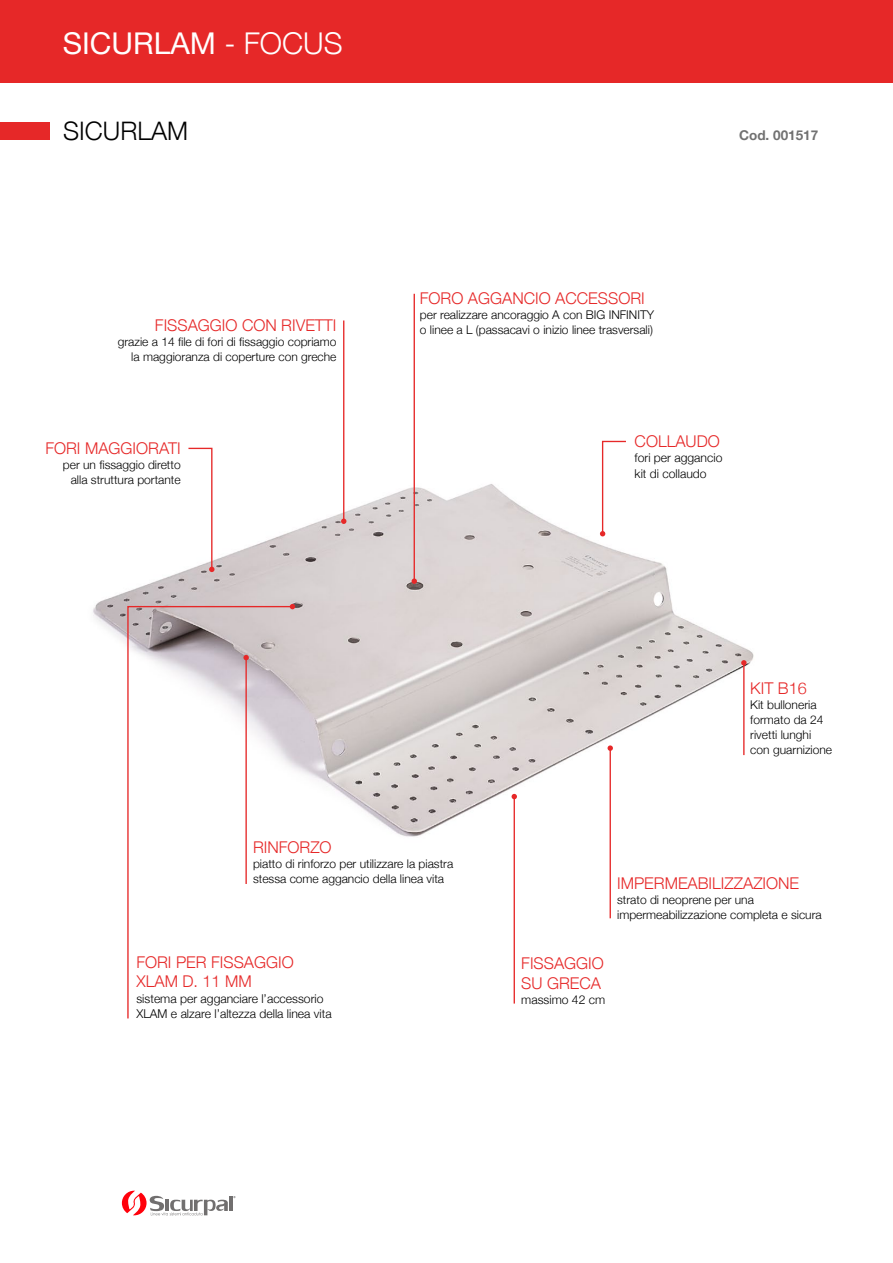
<style>
.page{position:relative;width:893px;height:1263px;background:#fff}
.page>*{position:absolute;margin:0;border:0;box-sizing:border-box;transform-origin:0 0}
.t1{font:30px "Helvetica Neue";color:#fff}
.t2{font:300 25.5px "Helvetica Neue";color:#000}
.t3{font:300 16.2px/19.5px "Helvetica Neue";color:#e62828}
.t4{font:700 13.5px "Helvetica Neue";color:#717171}
.t5{font:300 12.15px/15.6px "Helvetica Neue";color:#000}
.t6{font:300 12px/15px "Helvetica Neue";color:#000}
.s1{font-weight:300}
</style>
<div class="page">
<div style="left:0;top:0;width:893px;height:83px;background:#e62828"></div>
<img style="left:93px;top:293px;width:661px;height:711px">
<div style="left:0;top:122px;width:49px;height:18px;background:#e62828"></div>
<svg style="left:187px;top:447px;width:27px;height:125px"></svg>
<hr style="left:414px;top:294px;width:1px;height:287px;background:#e62828">
<svg style="left:412px;top:578px;width:5px;height:6px"></svg>
<hr style="left:343px;top:320px;width:1px;height:201px;background:#e62828">
<svg style="left:341px;top:518px;width:5px;height:6px"></svg>
<svg style="left:600px;top:440px;width:27px;height:96px"></svg>
<svg style="left:127px;top:605px;width:167px;height:414px"></svg>
<svg style="left:290px;top:604px;width:5px;height:5px"></svg>
<hr style="left:610px;top:748px;width:1px;height:170px;background:#e62828">
<svg style="left:607px;top:745px;width:6px;height:6px"></svg>
<hr style="left:514px;top:796px;width:1px;height:207px;background:#e62828">
<svg style="left:512px;top:794px;width:5px;height:5px"></svg>
<hr style="left:245px;top:658px;width:2px;height:226px;background:#e62828">
<svg style="left:243px;top:655px;width:6px;height:5px"></svg>
<hr style="left:743px;top:663px;width:1px;height:92px;background:#e62828">
<svg style="left:741px;top:660px;width:6px;height:5px"></svg>
<svg style="left:122px;top:1191px;width:113px;height:24px"></svg>
<h1 class="t1" style="left:63px;top:21px;width:282px">SICURLAM <span class="s1">- FOCUS</span></h1>
<h2 class="t2" style="left:63px;top:110px;width:126px">SICURLAM</h2>
<p class="t4" style="left:739px;top:124px;width:81px">Cod. 001517</p>
<h3 class="t3" style="left:420px;top:288px;width:226px">FORO AGGANCIO ACCESSORI</h3>
<p class="t6" style="left:420px;top:307px;width:236px">per realizzare ancoraggio A con BIG INFINITY</p>
<h3 class="t3" style="left:155px;top:314px;width:183px">FISSAGGIO CON RIVETTI</h3>
<p class="t6" style="left:420px;top:322px;width:234px">o linee a L (passacavi o inizio linee trasversali)</p>
<p class="t6" style="left:118px;top:333px;width:220px;text-align:right">grazie a 14 file di fori di fissaggio copriamo la maggioranza di coperture con greche</p>
<h3 class="t3" style="left:45px;top:437px;width:137px">FORI MAGGIORATI</h3>
<p class="t6" style="left:63px;top:456px;width:119px;text-align:right">per un fissaggio diretto alla struttura portante</p>
<h3 class="t3" style="left:635px;top:430px;width:87px">COLLAUDO</h3>
<p class="t5" style="left:635px;top:449px;width:89px">fori per aggancio kit di collaudo</p>
<h3 class="t3" style="left:253px;top:837px;width:80px">RINFORZO</h3>
<p class="t6" style="left:253px;top:856px;width:202px">piatto di rinforzo per utilizzare la piastra stessa come aggancio della linea vita</p>
<h3 class="t3" style="left:136px;top:951px;width:159px">FORI PER FISSAGGIO<br>XLAM D. 11 MM</h3>
<p class="t5" style="left:136px;top:990px;width:197px">sistema per agganciare l’accessorio<br>XLAM e alzare l’altezza della linea vita</p>
<h3 class="t3" style="left:750px;top:677px;width:58px">KIT B16</h3>
<p class="t6" style="left:750px;top:696px;width:83px">Kit bulloneria formato da 24 rivetti lunghi con guarnizione</p>
<h3 class="t3" style="left:617px;top:872px;width:184px">IMPERMEABILIZZAZIONE</h3>
<p class="t6" style="left:617px;top:891px;width:206px">strato di neoprene per una impermeabilizzazione completa e sicura</p>
<h3 class="t3" style="left:521px;top:952px;width:84px">FISSAGGIO<br>SU GRECA</h3>
<p class="t5" style="left:521px;top:991px;width:85px">massimo 42 cm</p>
</div>
